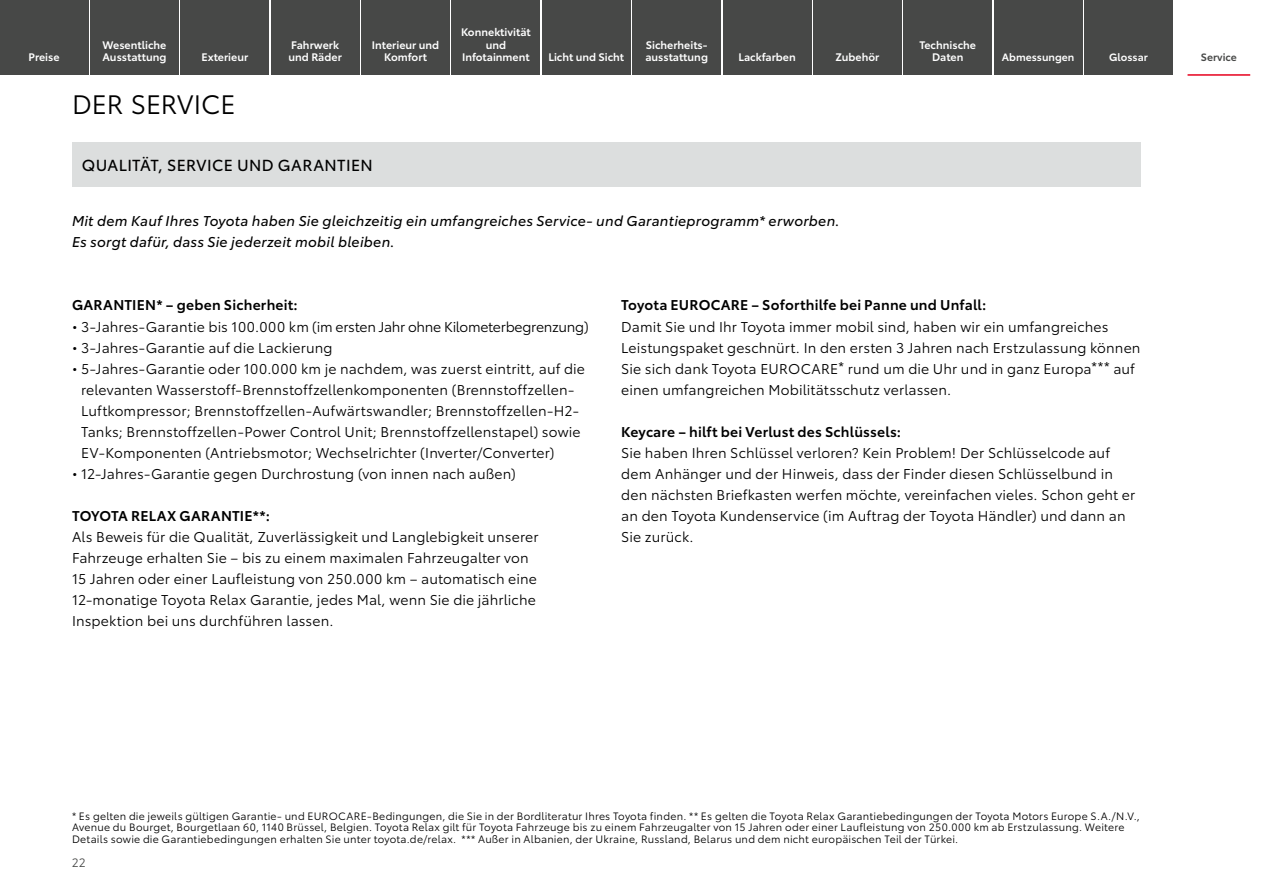
<style>
.page{position:relative;width:1263px;height:893px;background:#fff}
.page>*{position:absolute;margin:0;border:0;box-sizing:border-box;transform-origin:0 0}
.t1{font:26.25px "Toyota Type";letter-spacing:-.005em;color:#000}
.t2{font:15.75px "Toyota Type";letter-spacing:.025em;color:#000}
.t3{font:14.1px/21px "Toyota Type";letter-spacing:.01em;color:#000}
.t4{font:italic 14.1px/21px "Toyota Type";letter-spacing:.015em;color:#000}
.t5{font:14.1px "Toyota Type";letter-spacing:-.015em;color:#000}
.t6{font:600 14.1px "Toyota Type";letter-spacing:.015em;color:#000}
.t7{font:12px "Toyota Type";color:#474847}
._1_Verlinkung{font:600 10.8px/12.9px "Toyota Type";color:#fff}
.t8{font:10.5px/11.9px "Toyota Type";letter-spacing:.02em;color:#000}
._1_Verlinkung-2{font:600 10.5px "Toyota Type";color:#fff}
._1_Verlinkung_aktuell{font:600 10.5px "Toyota Type";color:#474847}
.s1{font-weight:600}
</style>
<div class="page">
<div style="left:72px;top:142px;width:1069px;height:45px;background:#dcdede"></div>
<div style="left:0;top:0;width:88px;height:75px;background:#474847"></div>
<div style="left:90px;top:0;width:89px;height:75px;background:#474847"></div>
<div style="left:181px;top:0;width:88px;height:75px;background:#474847"></div>
<div style="left:271px;top:0;width:88px;height:75px;background:#474847"></div>
<div style="left:361px;top:0;width:89px;height:75px;background:#474847"></div>
<div style="left:452px;top:0;width:88px;height:75px;background:#474847"></div>
<div style="left:542px;top:0;width:88px;height:75px;background:#474847"></div>
<div style="left:633px;top:0;width:88px;height:75px;background:#474847"></div>
<div style="left:723px;top:0;width:88px;height:75px;background:#474847"></div>
<div style="left:813px;top:0;width:88px;height:75px;background:#474847"></div>
<div style="left:904px;top:0;width:88px;height:75px;background:#474847"></div>
<div style="left:994px;top:0;width:88px;height:75px;background:#474847"></div>
<div style="left:1084px;top:0;width:88px;height:75px;background:#474847"></div>
<hr style="left:1187px;top:74px;width:63px;height:2px;background:#e7001d">
<p class="_1_Verlinkung" style="left:29px;top:50px;width:32px">Preise</p>
<p class="_1_Verlinkung" style="left:102px;top:37px;width:65px">Wesentliche<br>Ausstattung</p>
<p class="_1_Verlinkung" style="left:201px;top:50px;width:48px">Exterieur</p>
<p class="t1" style="left:72px;top:86px;width:165px">DER SERVICE</p>
<p class="_1_Verlinkung" style="left:288px;top:37px;width:55px">Fahrwerk und Räder</p>
<p class="_1_Verlinkung" style="left:372px;top:37px;width:69px;text-align:center">Interieur und<br>Komfort</p>
<p class="t2" style="left:82px;top:153px;width:292px">QUALITÄT, SERVICE UND GARANTIEN</p>
<p class="_1_Verlinkung" style="left:461px;top:24px;width:71px;text-align:center">Konnektivität und<br>Infotainment</p>
<p class="_1_Verlinkung" style="left:548px;top:50px;width:77px">Licht und Sicht</p>
<p class="_1_Verlinkung" style="left:645px;top:37px;width:64px">Sicherheits&shy;ausstattung</p>
<p class="_1_Verlinkung" style="left:738px;top:50px;width:59px">Lackfarben</p>
<p class="_1_Verlinkung" style="left:835px;top:50px;width:46px">Zubehör</p>
<p class="t4" style="left:72px;top:209px;width:769px">Mit dem Kauf Ihres Toyota haben Sie gleichzeitig ein umfangreiches Service- und Garantieprogramm* erworben.<br>Es sorgt dafür, dass Sie jederzeit mobil bleiben.</p>
<p class="_1_Verlinkung" style="left:919px;top:37px;width:58px;text-align:center">Technische<br>Daten</p>
<p class="_1_Verlinkung-2" style="left:1002px;top:50px;width:74px">Abmessungen</p>
<p class="_1_Verlinkung-2" style="left:1109px;top:50px;width:40px">Glossar</p>
<p class="_1_Verlinkung_aktuell" style="left:1201px;top:50px;width:37px">Service</p>
<p class="t6" style="left:72px;top:295px;width:227px">GARANTIEN* – geben Sicherheit:</p>
<p class="t5" style="left:72px;top:316px;width:518px">• 3-Jahres-Garantie bis 100.000 km (im ersten Jahr ohne Kilometerbegrenzung)</p>
<p class="t3" style="left:72px;top:336px;width:262px">• 3-Jahres-Garantie auf die Lackierung</p>
<p class="t3" style="left:81px;top:357px;width:505px;text-indent:-9px">• 5-Jahres-Garantie oder 100.000 km je nachdem, was zuerst eintritt, auf die relevanten Wasserstoff-Brennstoffzellenkomponenten (Brennstoffzellen-Luftkompressor; Brennstoffzellen-Aufwärtswandler; Brennstoffzellen-H2- Tanks; Brennstoffzellen-Power Control Unit; Brennstoffzellenstapel) sowie EV-Komponenten (Antriebsmotor; Wechselrichter (Inverter/Converter)</p>
<p class="t3" style="left:72px;top:462px;width:445px">• 12-Jahres-Garantie gegen Durchrostung (von innen nach außen)</p>
<p class="t3" style="left:72px;top:504px;width:468px"><span class="s1">TOYOTA RELAX GARANTIE**:<br></span>Als Beweis für die Qualität, Zuverlässigkeit und Langlebigkeit unserer Fahrzeuge erhalten Sie – bis zu einem maximalen Fahrzeugalter von 15 Jahren oder einer Laufleistung von 250.000 km – automatisch eine 12-monatige Toyota Relax Garantie, jedes Mal, wenn Sie die jährliche Inspektion bei uns durchführen lassen.</p>
<p class="t3" style="left:621px;top:294px;width:521px"><span class="s1">Toyota EUROCARE – Soforthilfe bei Panne und Unfall:<br></span>Damit Sie und Ihr Toyota immer mobil sind, haben wir ein umfangreiches Leistungspaket geschnürt. In den ersten 3 Jahren nach Erstzulassung können Sie sich dank Toyota EUROCARE* rund um die Uhr und in ganz Europa*** auf einen umfangreichen Mobilitätsschutz verlassen.</p>
<p class="t3" style="left:621px;top:420px;width:515px"><span class="s1">Keycare – hilft bei Verlust des Schlüssels:<br></span>Sie haben Ihren Schlüssel verloren? Kein Problem! Der Schlüsselcode auf dem Anhänger und der Hinweis, dass der Finder diesen Schlüsselbund in den nächsten Briefkasten werfen möchte, vereinfachen vieles. Schon geht er an den Toyota Kundenservice (im Auftrag der Toyota Händler) und dann an Sie zurück.</p>
<p class="t8" style="left:72px;top:809px;width:1069px">* Es gelten die jeweils gültigen Garantie- und EUROCARE-Bedingungen, die Sie in der Bordliteratur Ihres Toyota finden. ** Es gelten die Toyota Relax Garantiebedingungen der Toyota Motors Europe S.A./N.V.,<br>Avenue du Bourget, Bourgetlaan 60, 1140 Brüssel, Belgien. Toyota Relax gilt für Toyota Fahrzeuge bis zu einem Fahrzeugalter von 15 Jahren oder einer Laufleistung von 250.000 km ab Erstzulassung. Weitere<br>Details sowie die Garantiebedingungen erhalten Sie unter toyota.de/relax. *** Außer in Albanien, der Ukraine, Russland, Belarus und dem nicht europäischen Teil der Türkei.</p>
<p class="t7" style="left:72px;top:854px;width:15px">22</p>
</div>
